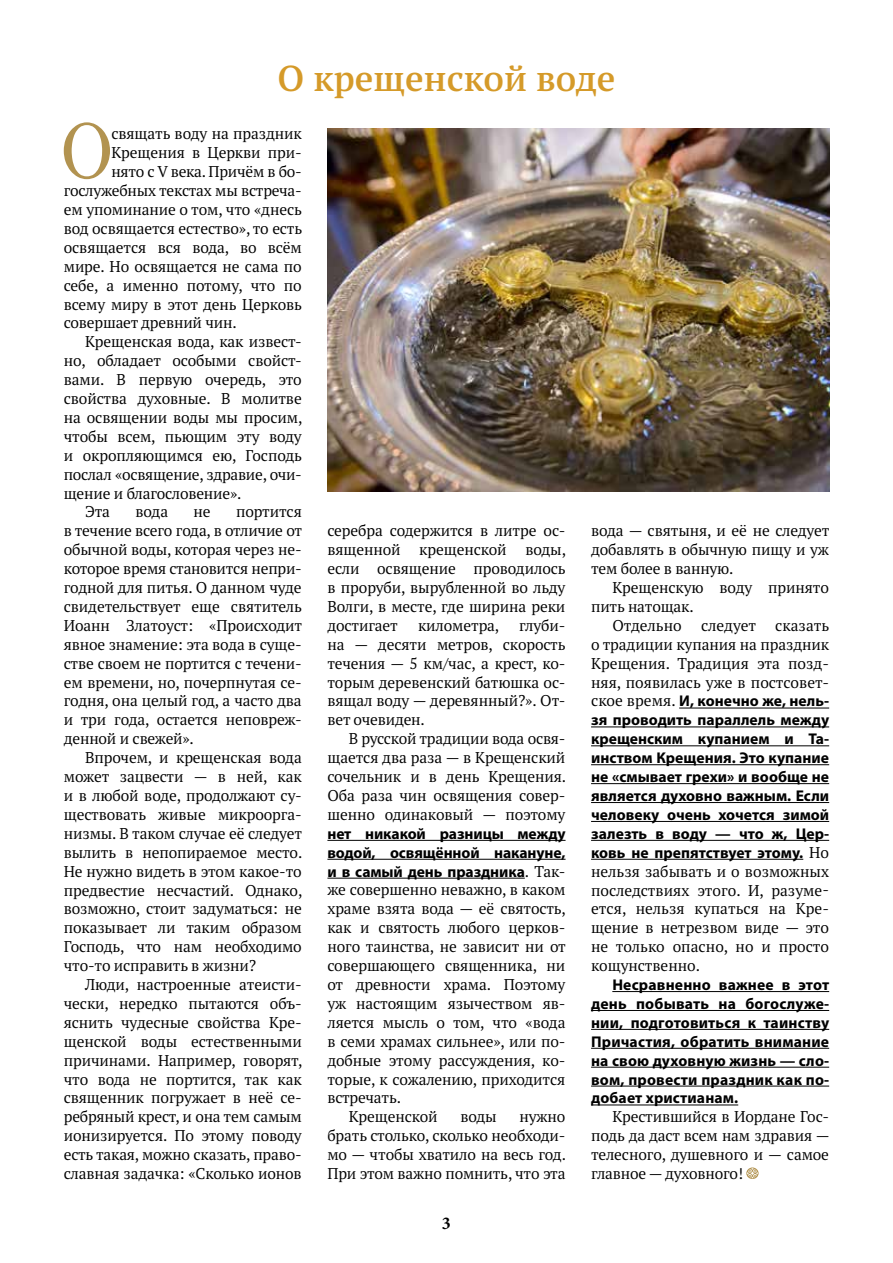
<style>
.page{position:relative;width:893px;height:1263px;background:#fff}
.page>*{position:absolute;margin:0;border:0;box-sizing:border-box;transform-origin:0 0}
.t1{font:82.5px "Antikvarika";color:#b29350;scale:.91 1}
.t2{font:600 36px "PT Serif Pro";color:#d59a29}
.t3{font:700 18px "Minion Pro";color:#000}
.t4{font:15.6px/18.9px "PT Serif Pro";letter-spacing:-.01em;color:#000;text-align:justify}
.t5{font:700 15.6px/18.9px "Myriad Pro";color:#000;text-align:justify}
.s1{font-family:"PT Serif Pro";font-weight:400}
</style>
<div class="page">
<hr style="left:327px;top:840px;width:239px;height:1px;background:#000">
<hr style="left:327px;top:859px;width:239px;height:1px;background:#000">
<hr style="left:327px;top:878px;width:198px;height:1px;background:#000">
<hr style="left:679px;top:708px;width:150px;height:1px;background:#000">
<hr style="left:591px;top:726px;width:238px;height:1px;background:#000">
<hr style="left:591px;top:745px;width:238px;height:1px;background:#000">
<hr style="left:591px;top:764px;width:238px;height:1px;background:#000">
<hr style="left:591px;top:783px;width:238px;height:1px;background:#000">
<hr style="left:591px;top:802px;width:238px;height:1px;background:#000">
<hr style="left:591px;top:821px;width:238px;height:1px;background:#000">
<hr style="left:591px;top:840px;width:238px;height:1px;background:#000">
<hr style="left:591px;top:859px;width:212px;height:1px;background:#000">
<hr style="left:612px;top:991px;width:217px;height:1px;background:#000">
<hr style="left:591px;top:1010px;width:238px;height:1px;background:#000">
<hr style="left:591px;top:1029px;width:238px;height:1px;background:#000">
<hr style="left:591px;top:1048px;width:238px;height:1px;background:#000">
<hr style="left:591px;top:1067px;width:238px;height:1px;background:#000">
<hr style="left:591px;top:1086px;width:238px;height:1px;background:#000">
<hr style="left:591px;top:1104px;width:147px;height:1px;background:#000">
<svg style="left:746px;top:1167px;width:13px;height:12px"></svg>
<img style="left:327px;top:129px;width:502px;height:362px">
<h2 class="t2" style="left:277px;top:55px;width:339px">О крещенской воде</h2>
<h1 class="t1" style="left:61px;top:108px;width:58px">О</h1>
<p class="t4" style="left:111px;top:124px;width:192px">свящать воду на праздник</p>
<p class="t4" style="left:111px;top:143px;width:192px">Крещения в Церкви при-</p>
<p class="t4" style="left:111px;top:162px;width:192px">нято с V века. Причём в бо-</p>
<p class="t4" style="left:64px;top:181px;width:240px">гослужебных текстах мы встреча-</p>
<p class="t4" style="left:64px;top:200px;width:240px">ем упоминание о том, что «днесь</p>
<p class="t4" style="left:64px;top:219px;width:240px">вод освящается естество», то есть</p>
<p class="t4" style="left:64px;top:238px;width:239px">освящается вся вода, во всём</p>
<p class="t4" style="left:64px;top:256px;width:239px">мире. Но освящается не сама по</p>
<p class="t4" style="left:64px;top:275px;width:239px">себе, а именно потому, что по</p>
<p class="t4" style="left:64px;top:294px;width:240px">всему миру в этот день Церковь</p>
<p class="t4" style="left:64px;top:313px;width:174px">совершает древний чин.</p>
<p class="t4" style="left:85px;top:332px;width:218px">Крещенская вода, как извест-</p>
<p class="t4" style="left:64px;top:351px;width:237px">но, обладает особыми свойст-</p>
<p class="t4" style="left:64px;top:370px;width:240px">вами. В первую очередь, это</p>
<p class="t4" style="left:64px;top:389px;width:239px">свойства духовные. В молитве</p>
<p class="t4" style="left:64px;top:408px;width:240px">на освящении воды мы просим,</p>
<p class="t4" style="left:64px;top:427px;width:240px">чтобы всем, пьющим эту воду</p>
<p class="t4" style="left:64px;top:445px;width:240px">и окропляющимся ею, Господь</p>
<p class="t4" style="left:64px;top:464px;width:240px">послал «освящение, здравие, очи-</p>
<p class="t4" style="left:64px;top:483px;width:179px">щение и благословение».</p>
<p class="t4" style="left:85px;top:502px;width:27px">Эта</p>
<p class="t4" style="left:135px;top:502px;width:34px">вода</p>
<p class="t4" style="left:193px;top:502px;width:19px">не</p>
<p class="t4" style="left:64px;top:502px;width:240px;text-align:left;text-indent:172px">портится в течение всего года, в отличие от обычной воды, которая через не&shy;которое время становится непри&shy;годной для питья. О данном чуде свидетельствует еще святитель<br>Иоанн Златоуст: «Происходит явное знамение: эта вода в суще&shy;стве своем не портится с течени&shy;ем времени, но, почерпнутая се&shy;годня, она целый год, а часто два и три года, остается неповреж&shy;денной и свежей».</p>
<p class="t4" style="left:64px;top:748px;width:240px;text-indent:21px">Впрочем, и крещенская вода может зацвести — в ней, как и в любой воде, продолжают су&shy;ществовать живые микроорга&shy;низмы. В таком случае её следует вылить в непопираемое место.<br>Не нужно видеть в этом какое-то предвестие несчастий. Однако, возможно, стоит задуматься: не показывает ли таким образом Господь, что нам необходимо что-то исправить в жизни?</p>
<p class="t4" style="left:64px;top:975px;width:240px;text-indent:21px">Люди, настроенные атеисти&shy;чески, нередко пытаются объ&shy;яснить чудесные свойства Кре&shy;щенской воды естественными причинами. Например, говорят, что вода не портится, так как священник погружает в неё се&shy;ребряный крест, и она тем самым ионизируется. По этому поводу есть такая, можно сказать, право&shy;славная задачка: «Сколько ионов</p>
<p class="t4" style="left:327px;top:521px;width:240px">серебра содержится в литре ос&shy;вященной крещенской воды, если освящение проводилось в проруби, вырубленной во льду Волги, в месте, где ширина реки достигает</p>
<p class="t4" style="left:327px;top:616px;width:240px;text-indent:192px">глуби&shy;на — десяти метров, скорость течения — 5 км/час, а крест, ко&shy;торым деревенский батюшка ос&shy;вящал воду — деревянный?». От&shy;вет очевиден.</p>
<p class="t4" style="left:327px;top:729px;width:240px;text-indent:21px">В русской традиции вода освя&shy;щается два раза — в Крещенский сочельник и в день Крещения.<br>Оба раза чин освящения совер&shy;шенно одинаковый — поэтому</p>
<p class="t5" style="left:327px;top:823px;width:240px">нет никакой разницы между водой, освящённой накануне, и в самый день праздника<span class="s1">. Так-</span></p>
<p class="t4" style="left:327px;top:880px;width:239px">же совершенно неважно, в каком</p>
<p class="t4" style="left:327px;top:899px;width:240px">храме взята вода — её святость,</p>
<p class="t4" style="left:327px;top:918px;width:240px">как и святость любого церков-</p>
<p class="t4" style="left:327px;top:937px;width:240px">ного таинства, не зависит ни от</p>
<p class="t4" style="left:327px;top:956px;width:239px">совершающего священника, ни</p>
<p class="t4" style="left:327px;top:975px;width:239px">от древности храма. Поэтому</p>
<p class="t4" style="left:327px;top:994px;width:240px">уж настоящим язычеством яв-</p>
<p class="t4" style="left:327px;top:1012px;width:240px">ляется мысль о том, что «вода</p>
<p class="t4" style="left:327px;top:1031px;width:240px">в семи храмах сильнее», или по-</p>
<p class="t4" style="left:327px;top:1050px;width:240px">добные этому рассуждения, ко-</p>
<p class="t4" style="left:327px;top:1069px;width:239px">торые, к сожалению, приходится</p>
<p class="t4" style="left:327px;top:1088px;width:75px">встречать.</p>
<p class="t4" style="left:349px;top:1107px;width:91px">Крещенской</p>
<p class="t4" style="left:460px;top:1107px;width:38px">воды</p>
<p class="t4" style="left:418px;top:616px;width:83px">километра,</p>
<p class="t4" style="left:327px;top:1107px;width:240px;text-indent:192px">нужно брать столько, сколько необходи&shy;мо — чтобы хватило на весь год.<br>При этом важно помнить, что эта</p>
<p class="t3" style="left:442px;top:1211px;width:10px">3</p>
<p class="t4" style="left:591px;top:521px;width:240px">вода — святыня, и её не следует добавлять в обычную пищу и уж тем более в ванную.</p>
<p class="t4" style="left:591px;top:578px;width:239px;text-indent:21px">Крещенскую воду принято пить натощак.</p>
<p class="t4" style="left:591px;top:616px;width:240px;text-indent:21px">Отдельно следует сказать о традиции купания на праздник Крещения. Традиция эта позд&shy;няя, появилась уже в постсовет-</p>
<p class="t5" style="left:591px;top:691px;width:240px"><span class="s1">ское время.</span> И, конечно же, нель&shy;зя проводить параллель между крещенским купанием и Та&shy;инством Крещения. Это купание не «смывает грехи» и вообще не является духовно важным. Если человеку очень хочется зимой залезть в воду — что ж, Цер&shy;ковь не препятствует этому. <span class="s1">Но</span></p>
<p class="t4" style="left:591px;top:861px;width:240px">нельзя забывать и о возможных последствиях этого. И, разуме&shy;ется, нельзя купаться на Кре&shy;щение в нетрезвом виде — это не только опасно, но и просто кощунственно.</p>
<p class="t5" style="left:591px;top:975px;width:240px;text-indent:21px">Несравненно важнее в этот день побывать на богослуже&shy;нии, подготовиться к таинству Причастия, обратить внимание на свою духовную жизнь — сло&shy;вом, провести праздник как по&shy;добает христианам.</p>
<p class="t4" style="left:591px;top:1107px;width:240px;text-align:left;text-indent:21px">Крестившийся в Иордане Гос&shy;подь да даст всем нам здравия — телесного, душевного и — самое главное — духовного!</p>
</div>
